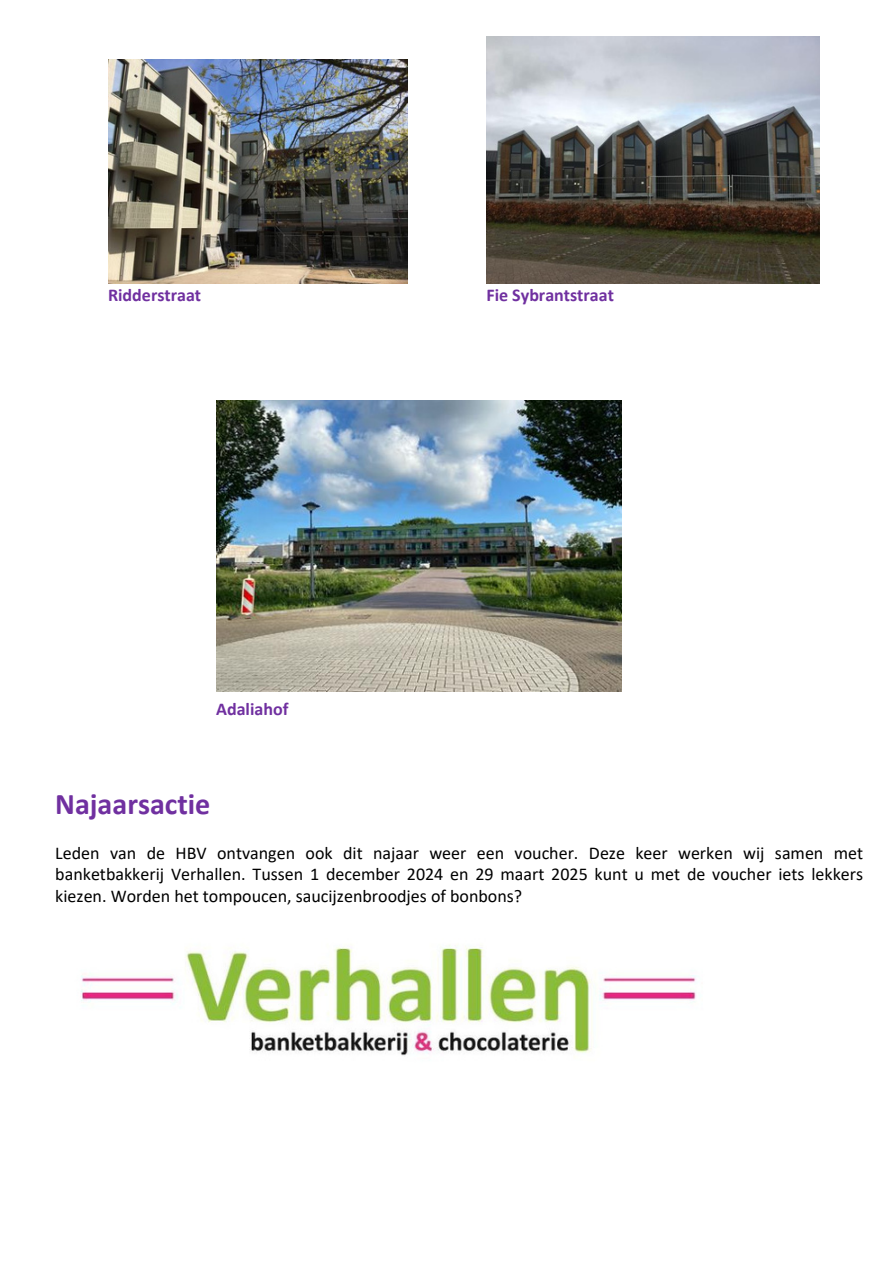
<style>
.page{position:relative;width:894px;height:1264px;background:#fff}
.page>*{position:absolute;margin:0;border:0;box-sizing:border-box;transform-origin:0 0}
.t1{font:700 30px "Calibri";color:#7030a0}
.t2{font:18px/21.3px "Calibri";color:#000;text-align:justify}
.t3{font:700 18px "Calibri";color:#7030a0}
</style>
<div class="page">
<img style="left:108px;top:59px;width:299px;height:224px">
<img style="left:486px;top:37px;width:333px;height:246px">
<img style="left:216px;top:400px;width:405px;height:291px">
<img style="left:81px;top:945px;width:616px;height:111px">
<h1 class="t3" style="left:108px;top:287px;width:95px">Ridderstraat</h1>
<p class="t3" style="left:216px;top:701px;width:74px">Adaliahof</p>
<p class="t3" style="left:486px;top:287px;width:129px">Fie Sybrantstraat</p>
<h1 class="t1" style="left:55px;top:791px;width:157px">Najaarsactie</h1>
<p class="t2" style="left:55px;top:843px;width:809px">Leden van de HBV ontvangen ook dit najaar weer een voucher. Deze keer werken wij samen met banketbakkerij Verhallen. Tussen 1 december 2024 en 29 maart 2025 kunt u met de voucher iets lekkers kiezen. Worden het tompoucen, saucijzenbroodjes of bonbons?</p>
</div>
